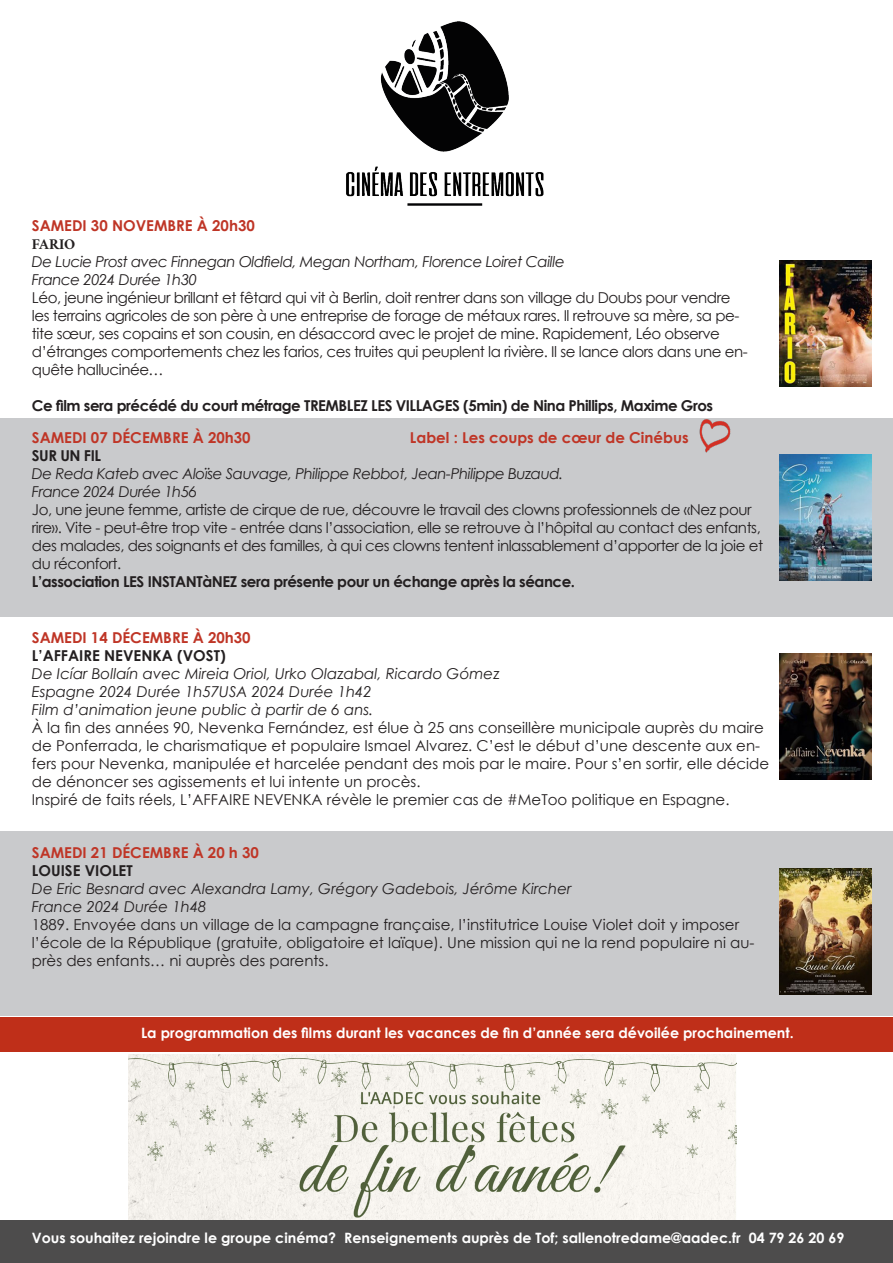
<style>
.page{position:relative;width:893px;height:1263px;background:#fff}
.page>*{position:absolute;margin:0;border:0;box-sizing:border-box;transform-origin:0 0}
.t1{font:15px/18px "Century Gothic";letter-spacing:-.03em;color:#231f20}
.t2{font:15px/18px "Century Gothic";color:#231f20}
.t3{font:italic 15px/18px "Century Gothic";color:#231f20}
.t4{font:italic 15px "Century Gothic";letter-spacing:-.03em;color:#231f20}
.t5{font:700 15px "Century Gothic";letter-spacing:-.03em;color:#231f20}
.t6{font:700 15px "Century Gothic";color:#bf3526}
.t7{font:700 15px "Century Gothic";color:#231f20}
.t8{font:700 15px "Amiri";letter-spacing:-.005em;color:#231f20}
.t9{font:700 14.25px "Century Gothic";color:#fff}
</style>
<div class="page">
<img style="left:346px;top:21px;width:198px;height:185px">
<img style="left:128px;top:1054px;width:608px;height:166px">
<div style="left:0;top:831px;width:893px;height:185px;background:#c9cacc"></div>
<div style="left:0;top:418px;width:893px;height:199px;background:#c9cacc"></div>
<div style="left:0;top:1220px;width:893px;height:43px;background:#4d4c4c"></div>
<div style="left:0;top:1018px;width:893px;height:34px;background:#bf2f19"></div>
<img style="left:699px;top:419px;width:31px;height:33px">
<img style="left:779px;top:261px;width:93px;height:125px">
<img style="left:779px;top:455px;width:93px;height:125px">
<img style="left:779px;top:654px;width:93px;height:125px">
<img style="left:779px;top:869px;width:93px;height:125px">
<p class="t6" style="left:32px;top:214px;width:224px">SAMEDI 30 NOVEMBRE À 20h30</p>
<p class="t8" style="left:32px;top:235px;width:45px">FARIO</p>
<p class="t4" style="left:32px;top:251px;width:534px">De Lucie Prost avec Finnegan Oldfield, Megan Northam, Florence Loiret Caille</p>
<p class="t4" style="left:32px;top:269px;width:167px">France 2024 Durée 1h30</p>
<p class="t1" style="left:32px;top:288px;width:717px">Léo, jeune ingénieur brillant et fêtard qui vit à Berlin, doit rentrer dans son village du Doubs pour vendre les terrains agricoles de son père à une entreprise de forage de métaux rares. Il retrouve sa mère, sa pe&shy;tite sœur, ses copains et son cousin, en désaccord avec le projet de mine. Rapidement, Léo observe d’étranges comportements chez les farios, ces truites qui peuplent la rivière. Il se lance alors dans une en&shy;quête hallucinée…</p>
<p class="t5" style="left:32px;top:394px;width:683px">Ce film sera précédé du court métrage TREMBLEZ LES VILLAGES (5min) de Nina Phillips, Maxime Gros</p>
<p class="t6" style="left:32px;top:426px;width:220px">SAMEDI 07 DÉCEMBRE À 20h30</p>
<p class="t6" style="left:410px;top:426px;width:280px">Label : Les coups de cœur de Cinébus</p>
<p class="t5" style="left:32px;top:444px;width:71px">SUR UN FIL</p>
<p class="t4" style="left:32px;top:463px;width:533px">De Reda Kateb avec Aloïse Sauvage, Philippe Rebbot, Jean-Philippe Buzaud.</p>
<p class="t4" style="left:32px;top:481px;width:167px">France 2024 Durée 1h56</p>
<p class="t1" style="left:32px;top:500px;width:733px">Jo, une jeune femme, artiste de cirque de rue, découvre le travail des clowns professionnels de «Nez pour rire». Vite - peut-être trop vite - entrée dans l’association, elle se retrouve à l’hôpital au contact des enfants, des malades, des soignants et des familles, à qui ces clowns tentent inlassablement d’apporter de la joie et du réconfort.</p>
<p class="t5" style="left:32px;top:570px;width:545px">L’association LES INSTANTàNEZ sera présente pour un échange après la séance.</p>
<p class="t6" style="left:32px;top:626px;width:220px">SAMEDI 14 DÉCEMBRE À 20h30</p>
<p class="t7" style="left:32px;top:644px;width:195px">L’AFFAIRE NEVENKA (VOST)</p>
<p class="t3" style="left:32px;top:664px;width:469px">De Icíar Bollaín avec Mireia Oriol, Urko Olazabal, Ricardo Gómez</p>
<p class="t3" style="left:32px;top:682px;width:343px">Espagne 2024 Durée 1h57USA 2024 Durée 1h42<br>Film d’animation jeune public à partir de 6 ans.</p>
<p class="t2" style="left:32px;top:718px;width:739px">À la fin des années 90, Nevenka Fernández, est élue à 25 ans conseillère municipale auprès du maire de Ponferrada, le charismatique et populaire Ismael Alvarez. C’est le début d’une descente aux en&shy;fers pour Nevenka, manipulée et harcelée pendant des mois par le maire. Pour s’en sortir, elle décide de dénoncer ses agissements et lui intente un procès.</p>
<p class="t2" style="left:32px;top:790px;width:699px">Inspiré de faits réels, L’AFFAIRE NEVENKA révèle le premier cas de #MeToo politique en Espagne.</p>
<p class="t6" style="left:32px;top:841px;width:229px">SAMEDI 21 DÉCEMBRE À 20 h 30</p>
<p class="t7" style="left:32px;top:859px;width:102px">LOUISE VIOLET</p>
<p class="t3" style="left:32px;top:879px;width:541px">De Eric Besnard avec Alexandra Lamy, Grégory Gadebois, Jérôme Kircher</p>
<p class="t3" style="left:32px;top:897px;width:176px">France 2024 Durée 1h48</p>
<p class="t2" style="left:32px;top:915px;width:724px">1889. Envoyée dans un village de la campagne française, l’institutrice Louise Violet doit y imposer l’école de la République (gratuite, obligatoire et laïque). Une mission qui ne la rend populaire ni au&shy;près des enfants… ni auprès des parents.</p>
<p class="t9" style="left:141px;top:1022px;width:654px">La programmation des films durant les vacances de fin d’année sera dévoilée prochainement.</p>
<p class="t9" style="left:32px;top:1227px;width:814px">Vous souhaitez rejoindre le groupe cinéma? Renseignements auprès de Tof; sallenotredame@aadec.fr 04 79 26 20 69</p>
</div>
